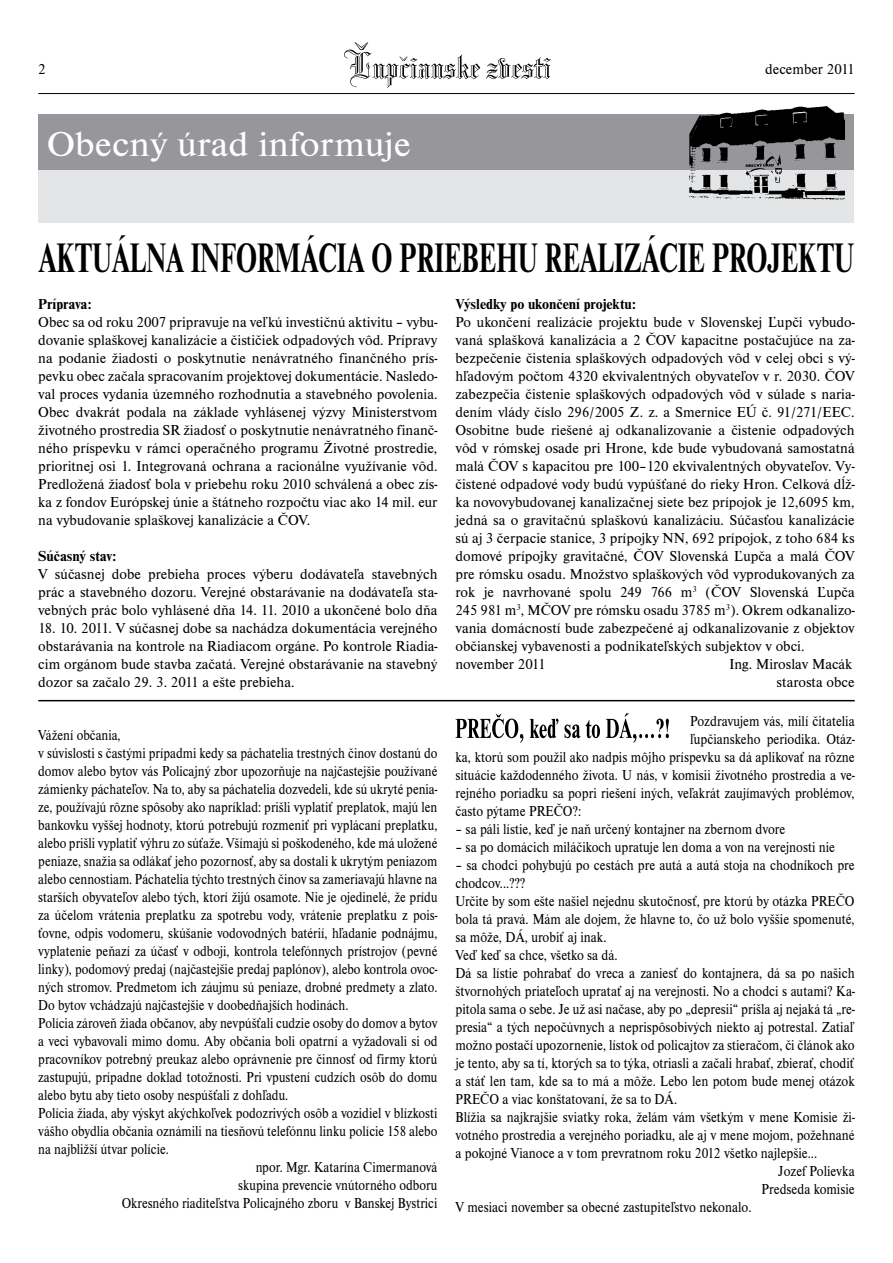
<style>
.page{position:relative;width:893px;height:1263px;background:#fff}
.page>*{position:absolute;margin:0;border:0;box-sizing:border-box;transform-origin:0 0}
.t1{font:700 42.75px "Nimbus Rom DEE";color:#000;scale:.67 1}
.t2{font:36px "Nimbus Rom DEE";color:#fff;scale:1.1 1}
.t3{font:15px/18px "Nimbus Rom DEE";color:#000;text-align:justify}
.t4{font:15px "Nimbus Rom DEE";color:#000;scale:.88 1}
.t5{font:15px "Nimbus Rom DEE";color:#000;scale:.9 1}
.t6{font:700 15px "Nimbus Rom DEE";color:#000}
</style>
<div class="page">
<hr style="left:38px;top:93px;width:817px;height:1px;background:#000">
<svg style="left:344px;top:43px;width:207px;height:45px"></svg>
<svg style="left:455px;top:713px;width:214px;height:30px"></svg>
<div style="left:38px;top:170px;width:815px;height:53px;background:#e3e5e6"></div>
<div style="left:38px;top:114px;width:815px;height:56px;background:#97979b"></div>
<img style="left:689px;top:106px;width:155px;height:94px">
<hr style="left:38px;top:700px;width:817px;height:1px;background:#000">
<h2 class="t2" style="left:47px;top:124px;width:333px">Obecný úrad informuje</h2>
<p class="t3" style="left:765px;top:60px;width:91px">december 2011</p>
<h1 class="t1" style="left:39px;top:235px;width:1218px">AKTUÁLNA INFORMÁCIA O PRIEBEHU REALIZÁCIE PROJEKTU</h1>
<p class="t6" style="left:38px;top:296px;width:55px">PRÍPRAVA:</p>
<p class="t3" style="left:38px;top:313px;width:401px">Obec sa od roku 2007 pripravuje na veľkú investičnú aktivitu – vybu&shy;dovanie splaškovej kanalizácie a čističiek odpadových vôd. Prípravy na podanie žiadosti o poskytnutie nenávratného finančného prís&shy;pevku obec začala spracovaním projektovej dokumentácie. Nasledo&shy;val proces vydania územného rozhodnutia a stavebného povolenia.<br>Obec dvakrát podala na základe vyhlásenej výzvy Ministerstvom životného prostredia SR žiadosť o poskytnutie nenávratného finanč&shy;ného príspevku v rámci operačného programu Životné prostredie, prioritnej osi 1. Integrovaná ochrana a racionálne využívanie vôd.<br>Predložená žiadosť bola v priebehu roku 2010 schválená a obec zís&shy;ka z fondov Európskej únie a štátneho rozpočtu viac ako 14 mil. eur na vybudovanie splaškovej kanalizácie a ČOV.</p>
<p class="t6" style="left:38px;top:548px;width:80px">SÚČASNÝ STAV:</p>
<p class="t3" style="left:38px;top:565px;width:401px">V súčasnej dobe prebieha proces výberu dodávateľa stavebných prác a stavebného dozoru. Verejné obstarávanie na dodávateľa sta&shy;vebných prác bolo vyhlásené dňa 14. 11. 2010 a ukončené bolo dňa</p>
<p class="t3" style="left:38px;top:619px;width:401px">18. 10. 2011. V súčasnej dobe sa nachádza dokumentácia verejného obstarávania na kontrole na Riadiacom orgáne. Po kontrole Riadia&shy;cim orgánom bude stavba začatá. Verejné obstarávanie na stavebný dozor sa začalo 29. 3. 2011 a ešte prebieha.</p>
<p class="t4" style="left:38px;top:727px;width:95px">Vážení občania,</p>
<p class="t4" style="left:38px;top:745px;width:455px">v súvislosti s častými prípadmi kedy sa páchatelia trestných činov dostanú do</p>
<p class="t4" style="left:38px;top:763px;width:455px">domov alebo bytov vás Policajný zbor upozorňuje na najčastejšie používané</p>
<p class="t4" style="left:38px;top:781px;width:455px">zámienky páchateľov. Na to, aby sa páchatelia dozvedeli, kde sú ukryté penia-</p>
<p class="t4" style="left:38px;top:799px;width:455px">ze, používajú rôzne spôsoby ako napríklad: prišli vyplatiť preplatok, majú len</p>
<p class="t4" style="left:38px;top:817px;width:455px">bankovku vyššej hodnoty, ktorú potrebujú rozmeniť pri vyplácaní preplatku,</p>
<p class="t4" style="left:38px;top:835px;width:455px">alebo prišli vyplatiť výhru zo súťaže. Všímajú si poškodeného, kde má uložené</p>
<p class="t4" style="left:38px;top:853px;width:455px">peniaze, snažia sa odlákať jeho pozornosť, aby sa dostali k ukrytým peniazom</p>
<p class="t4" style="left:38px;top:871px;width:455px">alebo cennostiam. Páchatelia týchto trestných činov sa zameriavajú hlavne na</p>
<p class="t4" style="left:38px;top:889px;width:455px">starších obyvateľov alebo tých, ktorí žijú osamote. Nie je ojedinelé, že prídu</p>
<p class="t4" style="left:38px;top:907px;width:455px">za účelom vrátenia preplatku za spotrebu vody, vrátenie preplatku z pois-</p>
<p class="t4" style="left:38px;top:925px;width:455px">ťovne, odpis vodomeru, skúšanie vodovodných batérií, hľadanie podnájmu,</p>
<p class="t4" style="left:38px;top:943px;width:455px">vyplatenie peňazí za účasť v odboji, kontrola telefónnych prístrojov (pevné</p>
<p class="t4" style="left:38px;top:961px;width:455px">linky), podomový predaj (najčastejšie predaj paplónov), alebo kontrola ovoc-</p>
<p class="t4" style="left:38px;top:979px;width:455px">ných stromov. Predmetom ich záujmu sú peniaze, drobné predmety a zlato.</p>
<p class="t4" style="left:38px;top:997px;width:354px">Do bytov vchádzajú najčastejšie v doobedňajších hodinách.</p>
<p class="t4" style="left:38px;top:1015px;width:455px">Polícia zároveň žiada občanov, aby nevpúšťali cudzie osoby do domov a bytov</p>
<p class="t4" style="left:38px;top:1033px;width:455px">a veci vybavovali mimo domu. Aby občania boli opatrní a vyžadovali si od</p>
<p class="t4" style="left:38px;top:1051px;width:455px">pracovníkov potrebný preukaz alebo oprávnenie pre činnosť od firmy ktorú</p>
<p class="t4" style="left:38px;top:1069px;width:455px">zastupujú, prípadne doklad totožnosti. Pri vpustení cudzích osôb do domu</p>
<p class="t4" style="left:38px;top:1087px;width:286px">alebo bytu aby tieto osoby nespúšťali z dohľadu.</p>
<p class="t4" style="left:38px;top:1105px;width:455px">Polícia žiada, aby výskyt akýchkoľvek podozrivých osôb a vozidiel v blízkosti</p>
<p class="t4" style="left:38px;top:1123px;width:455px">vášho obydlia občania oznámili na tiesňovú telefónnu linku polície 158 alebo</p>
<p class="t4" style="left:38px;top:1141px;width:150px">na najbližší útvar polície.</p>
<p class="t4" style="left:256px;top:1159px;width:208px">npor. Mgr. Katarína Cimermanová</p>
<p class="t4" style="left:238px;top:1177px;width:228px">skupina prevencie vnútorného odboru</p>
<p class="t4" style="left:122px;top:1195px;width:360px">Okresného riaditeľstva Policajného zboru v Banskej Bystrici</p>
<p class="t6" style="left:455px;top:296px;width:182px">VÝSLEDKY PO UKONČENÍ PROJEKTU:</p>
<p class="t3" style="left:455px;top:313px;width:401px;text-align:left">Po ukončení realizácie projektu bude v Slovenskej Ľupči vybudo&shy;vaná splašková kanalizácia a 2 ČOV kapacitne postačujúce na za&shy;bezpečenie čistenia splaškových odpadových vôd v celej obci s vý&shy;hľadovým počtom 4320 ekvivalentných obyvateľov v r. 2030. ČOV zabezpečia čistenie splaškových odpadových vôd v súlade s naria&shy;dením vlády číslo 296/2005 Z. z. a Smernice EÚ č. 91/271/EEC.<br>Osobitne bude riešené aj odkanalizovanie a čistenie odpadových vôd v rómskej osade pri Hrone, kde bude vybudovaná samostatná malá ČOV s kapacitou pre 100–120 ekvivalentných obyvateľov. Vy&shy;čistené odpadové vody budú vypúšťané do rieky Hron. Celková dĺž&shy;ka novovybudovanej kanalizačnej siete bez prípojok je 12,6095 km, jedná sa o gravitačnú splaškovú kanalizáciu. Súčasťou kanalizácie sú aj 3 čerpacie stanice, 3 prípojky NN, 692 prípojok, z toho 684 ks domové prípojky gravitačné, ČOV Slovenská Ľupča a malá ČOV pre rómsku osadu. Množstvo splaškových vôd vyprodukovaných za rok je navrhované spolu 249 766 m<sup>3</sup> (ČOV Slovenská Ľupča 245 981 m<sup>3</sup>, MČOV pre rómsku osadu 3785 m<sup>3</sup>). Okrem odkanalizo&shy;vania domácností bude zabezpečené aj odkanalizovanie z objektov občianskej vybavenosti a podnikateľských subjektov v obci. november 2011</p>
<p class="t3" style="left:729px;top:655px;width:127px;text-align:right">Ing. Miroslav Macák starosta obce</p>
<p class="t5" style="left:690px;top:713px;width:184px">Pozdravujem vás, milí čitatelia</p>
<p class="t5" style="left:690px;top:731px;width:184px">ľupčianskeho periodika. Otáz-</p>
<p class="t5" style="left:455px;top:749px;width:445px">ka, ktorú som použil ako nadpis môjho príspevku sa dá aplikovať na rôzne</p>
<p class="t5" style="left:455px;top:767px;width:445px">situácie každodenného života. U nás, v komisii životného prostredia a ve-</p>
<p class="t5" style="left:455px;top:785px;width:445px">rejného poriadku sa popri riešení iných, veľakrát zaujímavých problémov,</p>
<p class="t5" style="left:455px;top:803px;width:141px">často pýtame PREČO?:</p>
<p class="t5" style="left:455px;top:821px;width:368px">– sa páli lístie, keď je naň určený kontajner na zbernom dvore</p>
<p class="t5" style="left:455px;top:839px;width:423px">– sa po domácich miláčikoch upratuje len doma a von na verejnosti nie</p>
<p class="t5" style="left:455px;top:857px;width:445px">– sa chodci pohybujú po cestách pre autá a autá stoja na chodníkoch pre</p>
<p class="t5" style="left:455px;top:875px;width:79px">chodcov...???</p>
<p class="t5" style="left:455px;top:893px;width:445px">Určite by som ešte našiel nejednu skutočnosť, pre ktorú by otázka PREČO</p>
<p class="t5" style="left:455px;top:911px;width:445px">bola tá pravá. Mám ale dojem, že hlavne to, čo už bolo vyššie spomenuté,</p>
<p class="t5" style="left:455px;top:929px;width:169px">sa môže, DÁ, urobiť aj inak.</p>
<p class="t5" style="left:455px;top:947px;width:182px">Veď keď sa chce, všetko sa dá.</p>
<p class="t5" style="left:455px;top:965px;width:445px">Dá sa lístie pohrabať do vreca a zaniesť do kontajnera, dá sa po našich</p>
<p class="t5" style="left:455px;top:983px;width:445px">štvornohých priateľoch upratať aj na verejnosti. No a chodci s autami? Ka-</p>
<p class="t5" style="left:455px;top:1001px;width:445px">pitola sama o sebe. Je už asi načase, aby po „depresii“ prišla aj nejaká tá „re-</p>
<p class="t5" style="left:455px;top:1019px;width:445px">presia“ a tých nepočúvnych a neprispôsobivých niekto aj potrestal. Zatiaľ</p>
<p class="t5" style="left:455px;top:1037px;width:445px">možno postačí upozornenie, lístok od policajtov za stieračom, či článok ako</p>
<p class="t5" style="left:455px;top:1055px;width:445px">je tento, aby sa tí, ktorých sa to týka, otriasli a začali hrabať, zbierať, chodiť</p>
<p class="t5" style="left:455px;top:1073px;width:445px">a stáť len tam, kde sa to má a môže. Lebo len potom bude menej otázok</p>
<p class="t5" style="left:455px;top:1091px;width:248px">PREČO a viac konštatovaní, že sa to DÁ.</p>
<p class="t5" style="left:455px;top:1109px;width:445px">Blížia sa najkrajšie sviatky roka, želám vám všetkým v mene Komisie ži-</p>
<p class="t5" style="left:455px;top:1127px;width:445px">votného prostredia a verejného poriadku, ale aj v mene mojom, požehnané</p>
<p class="t5" style="left:455px;top:1145px;width:403px">a pokojné Vianoce a v tom prevratnom roku 2012 všetko najlepšie...</p>
<p class="t5" style="left:778px;top:1163px;width:86px">Jozef Polievka</p>
<p class="t5" style="left:762px;top:1181px;width:105px">Predseda komisie</p>
<p class="t5" style="left:455px;top:1199px;width:330px">V mesiaci november sa obecné zastupiteľstvo nekonalo.</p>
</div>
